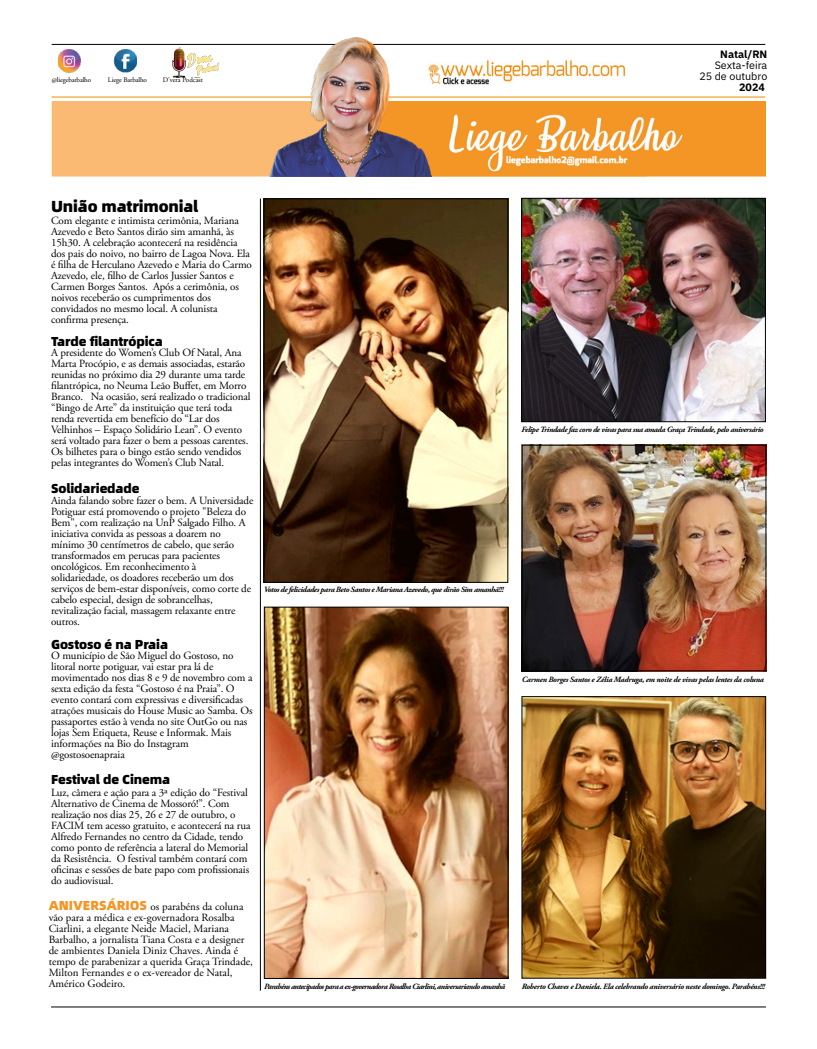
<style>
.page{position:relative;width:817px;height:1049px;background:#fff}
.page>*{position:absolute;margin:0;border:0;box-sizing:border-box;transform-origin:0 0}
.t1{font:900 16px "Alibaba Sans";letter-spacing:-.01em;color:#000}
.t2{font:900 13px "Alibaba Sans";letter-spacing:-.01em;color:#000}
.t3{font:11px/11px "Adobe Garamond Pro";letter-spacing:-.01em;color:#000}
.t4{font:10.7px/11.2px "IBM Plex Sans";color:#000;text-align:right}
.t5{font:700 10.7px "IBM Plex Sans";color:#000}
.t6{font:italic 700 8px "Adobe Garamond Pro";letter-spacing:-.045em;color:#000}
.t7{font:italic 700 8px "Adobe Garamond Pro";letter-spacing:-.065em;color:#000}
.t8{font:7px "Adobe Garamond Pro";letter-spacing:-.02em;color:#000}
.t9{font:7px "Adobe Garamond Pro";color:#000}
.s1{font-family:"Alibaba Sans";font-weight:900;font-size:13px;color:#f39626}
</style>
<div class="page">
<hr style="left:260px;top:199px;width:1px;height:792px;background:#000">
<hr style="left:51px;top:1006px;width:714px;height:1px;background:#000">
<img style="left:266px;top:201px;width:240px;height:380px">
<div style="left:264px;top:199px;width:244px;height:384px;border:1px solid #000"></div>
<img style="left:523px;top:200px;width:240px;height:220px">
<div style="left:521px;top:198px;width:244px;height:224px;border:1px solid #000"></div>
<img style="left:524px;top:447px;width:240px;height:222px">
<div style="left:522px;top:445px;width:244px;height:226px;border:1px solid #000"></div>
<img style="left:523px;top:698px;width:240px;height:278px">
<div style="left:521px;top:696px;width:244px;height:282px;border:1px solid #000"></div>
<div style="left:51px;top:102px;width:193px;height:74px;background:#faba73"></div>
<div style="left:453px;top:102px;width:312px;height:74px;background:#f49625"></div>
<hr style="left:52px;top:44px;width:713px;height:1px;background:#000">
<hr style="left:51px;top:97px;width:714px;height:1px;background:#f08a00">
<img style="left:244px;top:37px;width:209px;height:139px">
<img style="left:424px;top:58px;width:202px;height:27px">
<img style="left:448px;top:110px;width:235px;height:63px">
<img style="left:58px;top:49px;width:79px;height:23px">
<img style="left:266px;top:609px;width:240px;height:368px">
<div style="left:264px;top:607px;width:244px;height:372px;border:1px solid #000"></div>
<img style="left:172px;top:47px;width:15px;height:30px">
<img style="left:187px;top:54px;width:32px;height:22px">
<p class="t8" style="left:52px;top:76px;width:41px">@liegebarbalho</p>
<p class="t8" style="left:108px;top:76px;width:40px">Liege Barbalho</p>
<p class="t9" style="left:163px;top:76px;width:42px">D'vera Podcast</p>
<p class="t5" style="left:720px;top:46px;width:49px">Natal/RN</p>
<p class="t4" style="left:699px;top:59px;width:69px">Sexta-feira<br>25 de outubro</p>
<p class="t5" style="left:739px;top:79px;width:27px">2024</p>
<h1 class="t1" style="left:51px;top:193px;width:149px">União matrimonial</h1>
<p class="t3" style="left:51px;top:215px;width:202px">Com elegante e intimista cerimônia, Mariana Azevedo e Beto Santos dirão sim amanhã, às 15h30. A celebração acontecerá na residência dos pais do noivo, no bairro de Lagoa Nova. Ela é filha de Herculano Azevedo e Maria do Carmo Azevedo, ele, filho de Carlos Jussier Santos e Carmen Borges Santos. Após a cerimônia, os noivos receberão os cumprimentos dos convidados no mesmo local. A colunista confirma presença.</p>
<p class="t2" style="left:51px;top:330px;width:113px">Tarde filantrópica</p>
<p class="t3" style="left:51px;top:347px;width:201px">A presidente do Women’s Club Of Natal, Ana Marta Procópio, e as demais associadas, estarão reunidas no próximo dia 29 durante uma tarde filantrópica, no Neuma Leão Buffet, em Morro Branco. Na ocasião, será realizado o tradicional “Bingo de Arte” da instituição que terá toda renda revertida em benefício do “Lar dos Velhinhos – Espaço Solidário Lean”. O evento será voltado para fazer o bem a pessoas carentes.<br>Os bilhetes para o bingo estão sendo vendidos pelas integrantes do Women’s Club Natal.</p>
<p class="t2" style="left:51px;top:478px;width:90px">Solidariedade</p>
<p class="t3" style="left:51px;top:495px;width:204px">Ainda falando sobre fazer o bem. A Universidade Potiguar está promovendo o projeto "Beleza do Bem", com realização na UnP Salgado Filho. A iniciativa convida as pessoas a doarem no mínimo 30 centímetros de cabelo, que serão transformados em perucas para pacientes oncológicos. Em reconhecimento à solidariedade, os doadores receberão um dos serviços de bem-estar disponíveis, como corte de cabelo especial, design de sobrancelhas, revitalização facial, massagem relaxante entre outros.</p>
<p class="t2" style="left:51px;top:634px;width:119px">Gostoso é na Praia</p>
<p class="t3" style="left:51px;top:650px;width:203px">O município de São Miguel do Gostoso, no litoral norte potiguar, vai estar pra lá de movimentado nos dias 8 e 9 de novembro com a sexta edição da festa “Gostoso é na Praia”. O evento contará com expressivas e diversificadas atrações musicais do House Music ao Samba. Os passaportes estão à venda no site OutGo ou nas lojas Sem Etiqueta, Reuse e Informak. Mais informações na Bio do Instagram @gostosoenapraia</p>
<p class="t2" style="left:51px;top:769px;width:121px">Festival de Cinema</p>
<p class="t3" style="left:51px;top:787px;width:201px">Luz, câmera e ação para a 3ª edição do “Festival Alternativo de Cinema de Mossoró!”. Com realização nos dias 25, 26 e 27 de outubro, o FACIM tem acesso gratuito, e acontecerá na rua Alfredo Fernandes no centro da Cidade, tendo como ponto de referência a lateral do Memorial da Resistência. O festival também contará com oficinas e sessões de bate papo com profissionais do audiovisual.</p>
<p class="t3" style="left:49px;top:901px;width:206px"><span class="s1">ANIVERSÁRIOS</span> os parabéns da coluna vão para a médica e ex-governadora Rosalba Ciarlini, a elegante Neide Maciel, Mariana Barbalho, a jornalista Tiana Costa e a designer de ambientes Daniela Diniz Chaves. Ainda é tempo de parabenizar a querida Graça Trindade, Milton Fernandes e o ex-vereador de Natal, Américo Godeiro.</p>
<p class="t6" style="left:521px;top:425px;width:244px">Felipe Trindade faz coro de vivas para sua amada Graça Trindade, pelo aniversário</p>
<p class="t6" style="left:264px;top:585px;width:241px">Votos de felicidades para Beto Santos e Mariana Azevedo, que dirão Sim amanhã!!!</p>
<p class="t6" style="left:522px;top:675px;width:243px">Carmen Borges Santos e Zélia Madruga, em noite de vivas pelas lentes da coluna</p>
<p class="t7" style="left:264px;top:982px;width:242px">Parabéns antecipados para a ex-governadora Rosalba Ciarlini, aniversariando amanhã</p>
<p class="t6" style="left:521px;top:982px;width:245px">Roberto Chaves e Daniela. Ela celebrando aniversário neste domingo. Parabéns!!!</p>
</div>
